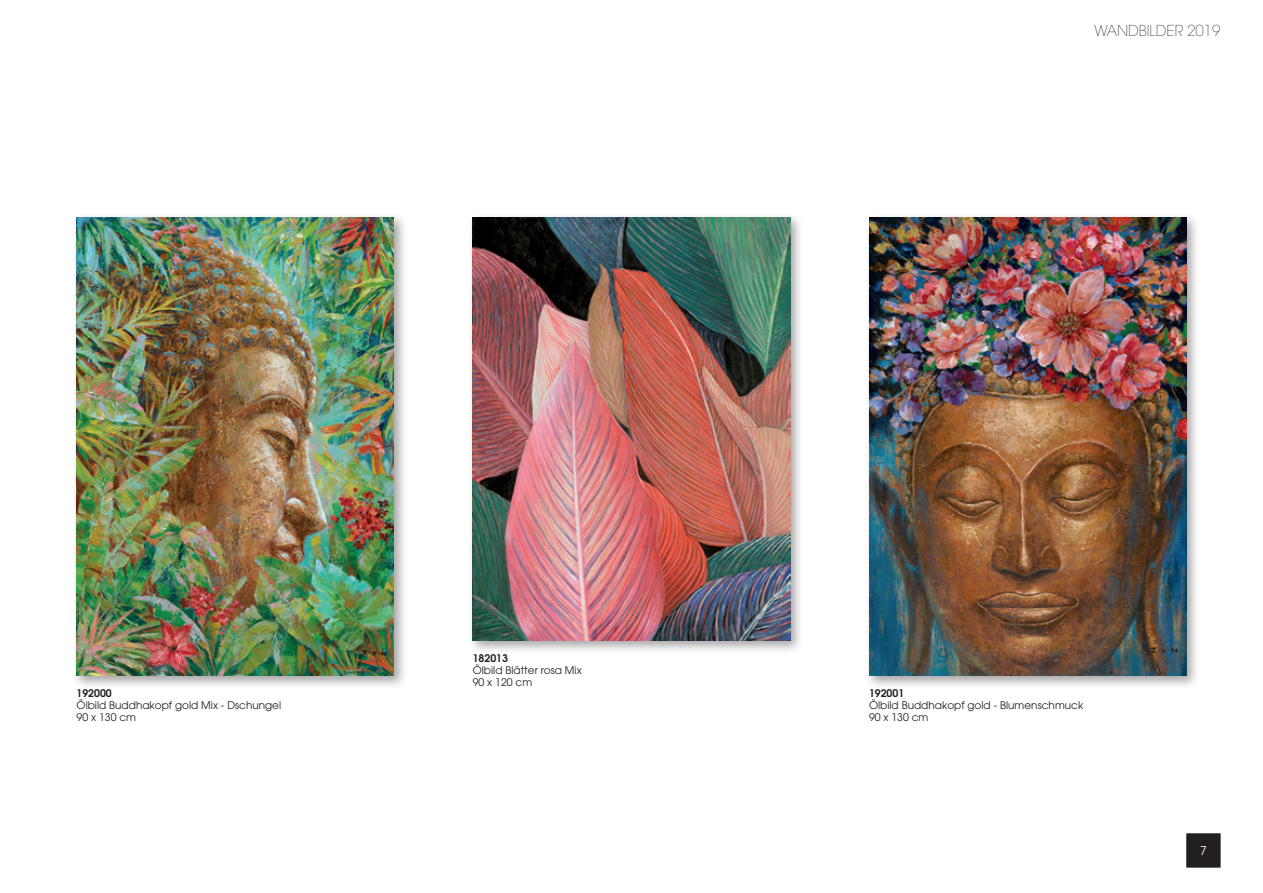
<style>
.page{position:relative;width:1263px;height:893px;background:#fff}
.page>*{position:absolute;margin:0;border:0;box-sizing:border-box;transform-origin:0 0}
.t1{font:200 15px "Avant Garde LT";color:#231f20}
.t2{font:12px "Avant Garde LT";color:#fff}
.t3{font:10.5px/12px "Avant Garde LT";color:#231f20}
.t4{font:600 10.5px "Avant Garde LT";color:#231f20}
</style>
<div class="page">
<div style="left:72px;top:212px;width:335px;height:477px;background:#231f20;opacity:.4"></div>
<img style="left:77px;top:217px;width:317px;height:459px">
<div style="left:864px;top:212px;width:336px;height:477px;background:#231f20;opacity:.4"></div>
<img style="left:869px;top:217px;width:317px;height:459px">
<div style="left:468px;top:212px;width:335px;height:442px;background:#231f20;opacity:.4"></div>
<img style="left:473px;top:217px;width:317px;height:423px">
<div style="left:1186px;top:833px;width:34px;height:34px;background:#231f20;border:1px solid #231f20"></div>
<p class="t4" style="left:77px;top:686px;width:37px">192000</p>
<p class="t3" style="left:77px;top:699px;width:206px">Ölbild Buddhakopf gold Mix - Dschungel<br>90 x 130 cm</p>
<p class="t4" style="left:473px;top:651px;width:37px">182013</p>
<p class="t3" style="left:473px;top:664px;width:110px">Ölbild Blätter rosa Mix<br>90 x 120 cm</p>
<h1 class="t1" style="left:1094px;top:21px;width:128px">WANDBILDER 2019</h1>
<p class="t4" style="left:869px;top:686px;width:37px">192001</p>
<p class="t3" style="left:869px;top:699px;width:216px">Ölbild Buddhakopf gold - Blumenschmuck<br>90 x 130 cm</p>
<p class="t2" style="left:1200px;top:844px;width:8px">7</p>
</div>
